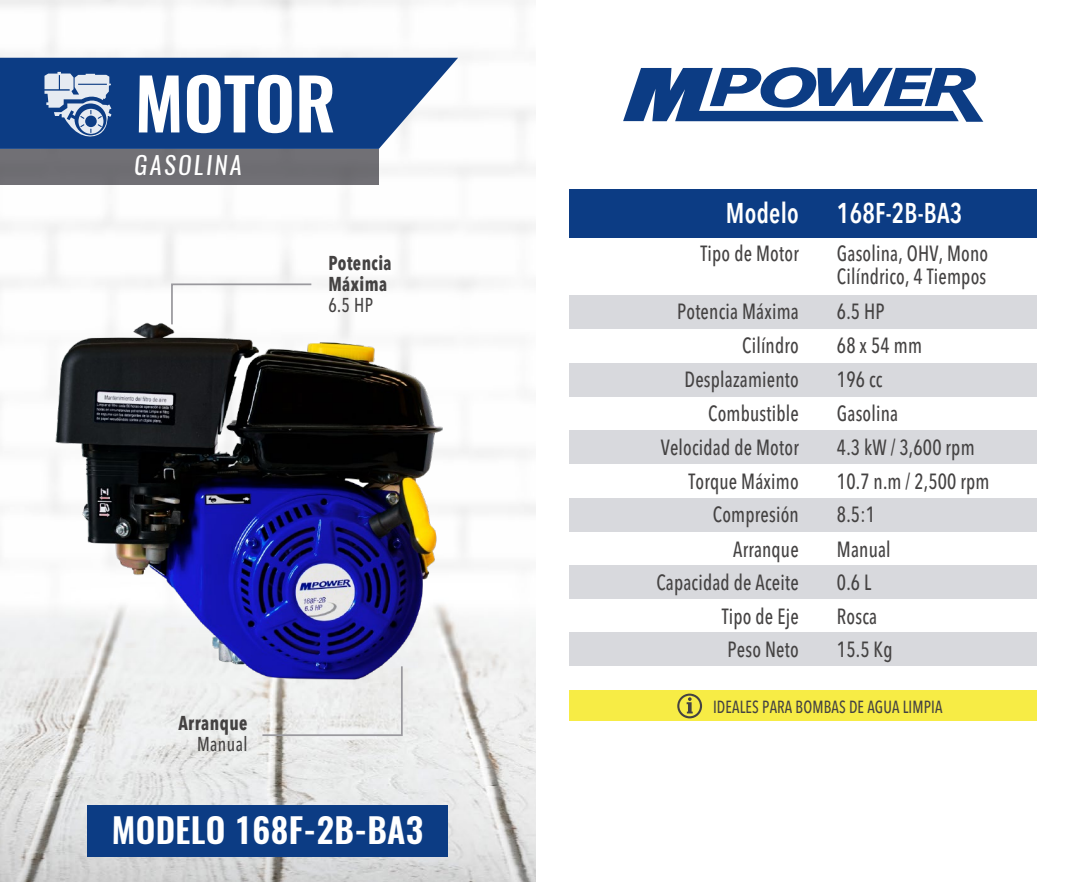
<style>
.page{position:relative;width:1071px;height:882px;background:#fff}
.page>*{position:absolute;margin:0;border:0;box-sizing:border-box;transform-origin:0 0}
.t1{font:600 70.35px "Oswald";color:#fff}
.t2{font:600 34.12px "Oswald";letter-spacing:.01em;color:#fff}
.t3{font:600 condensed 28.35px "Avenir Next LT Pro";letter-spacing:.01em;color:#fff;scale:.88 1}
.t4{font:italic 24.5px "Oswald";letter-spacing:.1em;color:#fff}
.t5{font:500 condensed 21.79px/33.8px "Avenir Next LT Pro";letter-spacing:.01em;color:#444242;scale:.88 1}
.t6{font:700 condensed 19.95px/21px "Avenir Next LT Pro";letter-spacing:.025em;color:#444242;scale:.88 1}
.t7{font:500 condensed 19.95px "Avenir Next LT Pro";letter-spacing:.025em;color:#444242;scale:.88 1}
.t8{font:500 condensed 17.41px "Avenir Next LT Pro";letter-spacing:.01em;color:#444242;scale:.88 1}
</style>
<div class="page">
<img style="left:0;top:0;width:536px;height:882px">
<svg style="left:0;top:58px;width:458px;height:91px;fill:#0c3c84"></svg>
<div style="left:0;top:149px;width:379px;height:36px;background:#727176"></div>
<svg style="left:45px;top:72px;width:66px;height:64px"></svg>
<svg style="left:623px;top:67px;width:360px;height:55px"></svg>
<img style="left:51px;top:303px;width:397px;height:397px">
<div style="left:88px;top:805px;width:360px;height:52px;background:#0c3c84"></div>
<svg style="left:261px;top:665px;width:143px;height:72px"></svg>
<svg style="left:170px;top:283px;width:143px;height:43px"></svg>
<div style="left:569px;top:189px;width:468px;height:49px;background:#0c3c84"></div>
<div style="left:569px;top:296px;width:468px;height:33px;background:#d8d9dd"></div>
<div style="left:569px;top:363px;width:468px;height:33px;background:#d8d9dd"></div>
<div style="left:569px;top:430px;width:468px;height:34px;background:#d8d9dd"></div>
<div style="left:569px;top:498px;width:468px;height:33px;background:#d8d9dd"></div>
<div style="left:569px;top:565px;width:468px;height:34px;background:#d8d9dd"></div>
<div style="left:569px;top:633px;width:468px;height:33px;background:#d8d9dd"></div>
<div style="left:569px;top:690px;width:468px;height:31px;background:#f7ec45"></div>
<svg style="left:677px;top:694px;width:25px;height:24px"></svg>
<h1 class="t1" style="left:135px;top:55px;width:203px">MOTOR</h1>
<p class="t4" style="left:134px;top:148px;width:109px">GASOLINA</p>
<p class="t6" style="left:328px;top:253px;width:74px">Potencia<br>Máxima</p>
<p class="t7" style="left:328px;top:293px;width:53px">6.5 HP</p>
<p class="t6" style="left:178px;top:712px;width:80px">Arranque</p>
<p class="t7" style="left:197px;top:732px;width:59px">Manual</p>
<h2 class="t2" style="left:112px;top:806px;width:313px">MODELO 168F-2B-BA3</h2>
<h3 class="t3" style="left:726px;top:195px;width:84px">Modelo</h3>
<h3 class="t3" style="left:837px;top:195px;width:144px">168F-2B-BA3</h3>
<p class="t5" style="left:701px;top:236px;width:113px">Tipo de Motor</p>
<p class="t5" style="left:837px;top:242px;width:174px;line-height:23px">Gasolina, OHV, Mono<br>Cilíndrico, 4 Tiempos</p>
<p class="t5" style="left:677px;top:295px;width:140px">Potencia Máxima</p>
<p class="t5" style="left:837px;top:295px;width:56px">6.5 HP</p>
<p class="t5" style="left:742px;top:329px;width:66px">Cilíndro</p>
<p class="t5" style="left:837px;top:329px;width:98px">68 x 54 mm</p>
<p class="t5" style="left:685px;top:363px;width:131px">Desplazamiento</p>
<p class="t5" style="left:837px;top:363px;width:53px">196 cc</p>
<p class="t5" style="left:708px;top:397px;width:105px">Combustible</p>
<p class="t5" style="left:837px;top:397px;width:71px">Gasolina</p>
<p class="t5" style="left:656px;top:430px;width:163px;text-align:right">Velocidad de Motor<br>Torque Máximo<br>Compresión<br>Arranque<br>Capacidad de Aceite<br>Tipo de Eje</p>
<p class="t5" style="left:837px;top:430px;width:175px">4.3 kW / 3,600 rpm<br>10.7 n.m / 2,500 rpm<br>8.5:1<br>Manual<br>0.6 L<br>Rosca</p>
<p class="t5" style="left:728px;top:632px;width:83px">Peso Neto</p>
<p class="t5" style="left:837px;top:632px;width:65px">15.5 Kg</p>
<p class="t8" style="left:713px;top:696px;width:262px">IDEALES PARA BOMBAS DE AGUA LIMPIA</p>
</div>
